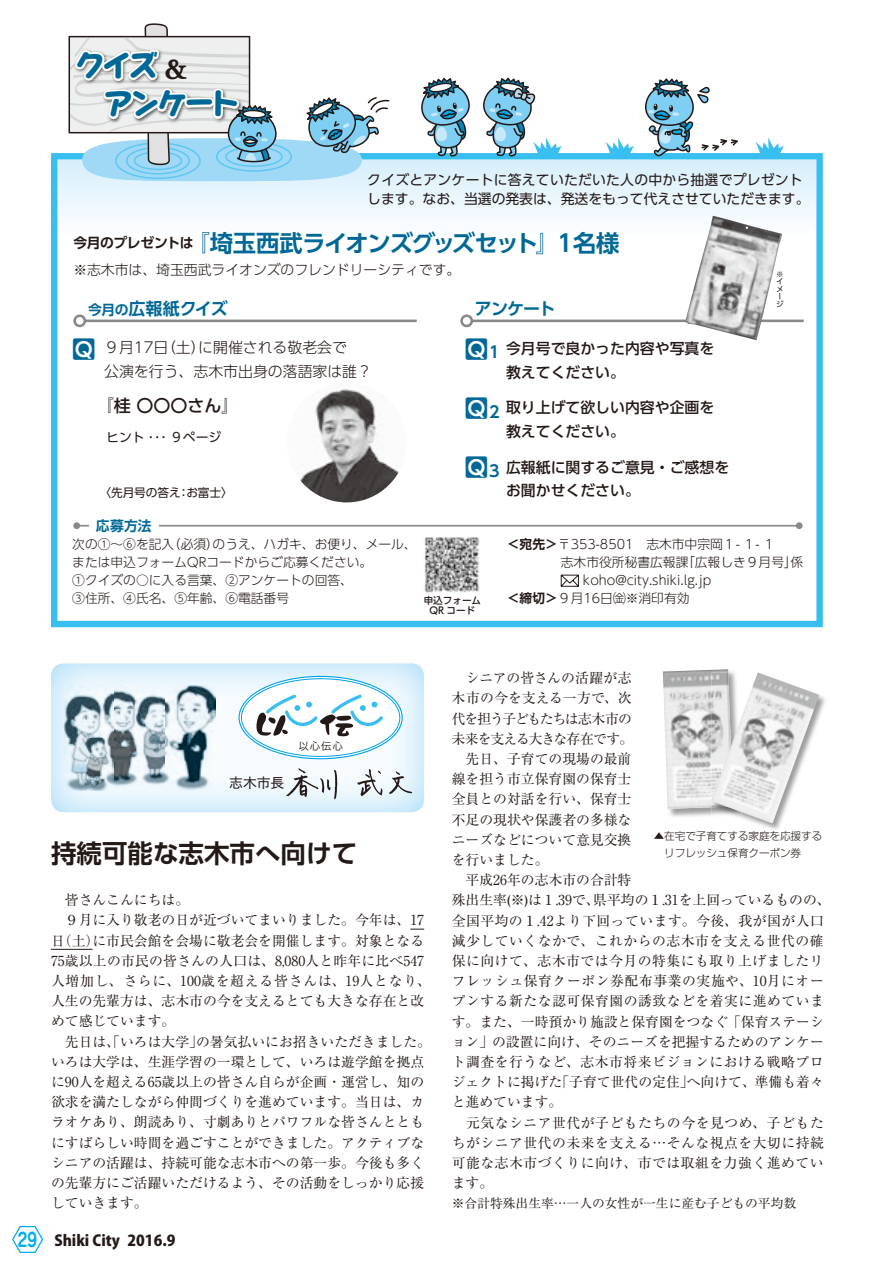
<style>
.page{position:relative;width:893px;height:1263px;background:#fff}
.page>*{position:absolute;margin:0;border:0;box-sizing:border-box;transform-origin:0 0}
.t1{font:28.5px/38.2px "Capie N Std Heavy 90 pv RKSJ H";letter-spacing:-.065em;color:#006896}
.t2{font:500 28.5px "Bookman Std";color:#231916}
.t3{font:25.5px "UD Shin Go Pro De Bold 90 pv RKSJ H";color:#231916}
.t4{font:23.4px "UD Shin Go Pro De Bold 90 pv RKSJ H";letter-spacing:-.055em;color:#006896}
.t5{font:16.95px "UD Shin Go Pro De Bold 90 pv RKSJ H";letter-spacing:-.055em;color:#006896}
.t6{font:16.95px "UD Shin Go Pr 6 N Medium 90 pv RKSJ H";color:#231916}
.t7{font:15px "Koz Go Pro Heavy 90 pv RKSJ H";color:#231916}
.t8{font:14.85px/23.4px "UD Shin Go Pr 6 N Medium 90 pv RKSJ H";color:#231916}
.t9{font:14.85px/23.4px "UD Shin Go Pr 6 N Light 90 pv RKSJ H";color:#231916}
.t10{font:13.8px/20.2px "Ryumin Pro Regular 90 pv RKSJ H";letter-spacing:.02em;color:#231916}
.t11{font:13.8px/20.2px "Ryumin Pro Regular 90 pv RKSJ H";color:#231916}
.t12{font:13.8px/19.2px "UD Shin Go Pro Regular 90 pv RKSJ H";letter-spacing:.015em;color:#231916}
.t13{font:13.8px "UD Shin Go Pro Light 90 pv RKSJ H";color:#231916}
.t14{font:13.8px "UD Shin Go Pro De Bold 90 pv RKSJ H";color:#006896}
.t15{font:13.8px "Hira Kaku Std W4 90 pv RKSJ H";color:#231916}
.t16{font:12.75px/18.1px "UD Shin Go Pr 6 N Light 90 pv RKSJ H";color:#231916}
.t17{font:12.75px "Ryumin Pro Regular 90 pv RKSJ H";color:#231916}
.t18{font:12.75px "UD Shin Go Pr 6 N Regular 90 pv RKSJ H";color:#231916}
.t19{font:11.7px "UD Shin Go Pr 6 N Regular 90 pv RKSJ H";letter-spacing:-.01em;color:#231916}
.t20{font:10.65px/17px "Shin Go Pro Light 90 pv RKSJ H";letter-spacing:-.01em;color:#231916}
.t21{font:10.5px "Hira Kaku Std W3 90 pv RKSJ H";color:#231916}
.t22{font:9.6px/10.6px "UD Shin Go Pro Medium 90 pv RKSJ H";color:#231916;text-align:center}
.t23{font:7.5px/7.5px "UD Shin Go Pr 6 N Regular 90 pv RKSJ V";color:#231916}
.s1{font-size:13.8px}
.s2{font-family:"UD Shin Go Pro De Bold 90 pv RKSJ H";font-size:23.4px;color:#006896}
.s3{font-family:"UD Shin Go Pro De Bold 90 pv RKSJ H";font-size:15.9px;color:#006896}
.s4{font-family:"UD Shin Go Pr 6 N De Bold 90 pv RKSJ H"}
.s5{font-family:"Jun 501 Pro Bold 90 pv RKSJ H";font-size:19.2px;color:#00afec}
</style>
<div class="page">
<svg style="left:12px;top:1225px;width:32px;height:28px"></svg>
<svg style="left:51px;top:153px;width:772px;height:474px"></svg>
<svg style="left:420px;top:78px;width:51px;height:78px"></svg>
<svg style="left:645px;top:78px;width:93px;height:79px"></svg>
<svg style="left:69px;top:23px;width:320px;height:159px"></svg>
<svg style="left:482px;top:78px;width:80px;height:78px"></svg>
<svg style="left:606px;top:138px;width:28px;height:16px"></svg>
<svg style="left:756px;top:138px;width:28px;height:16px"></svg>
<img style="left:287px;top:383px;width:119px;height:119px;border-radius:60px">
<img style="left:421px;top:533px;width:61px;height:61px">
<img style="left:51px;top:663px;width:373px;height:149px">
<img style="left:64px;top:686px;width:152px;height:105px">
<svg style="left:239px;top:676px;width:163px;height:83px"></svg>
<svg style="left:256px;top:692px;width:130px;height:44px"></svg>
<svg style="left:410px;top:929px;width:14px;height:1px"></svg>
<hr style="left:51px;top:949px;width:41px;height:1px;background:#231916">
<svg style="left:72px;top:313px;width:734px;height:15px"></svg>
<svg style="left:561px;top:575px;width:18px;height:12px"></svg>
<hr style="left:77px;top:525px;width:722px;height:2px;background:#898989">
<div style="left:73px;top:522px;width:7px;height:7px;background:#898989;border-radius:50%"></div>
<div style="left:796px;top:522px;width:7px;height:7px;background:#898989;border-radius:50%"></div>
<div style="left:89px;top:519px;width:69px;height:14px;background:#fff"></div>
<img style="left:283px;top:766px;width:129px;height:33px">
<img style="left:685px;top:216px;width:97px;height:124px">
<img style="left:662px;top:669px;width:71px;height:148px">
<img style="left:663px;top:669px;width:65px;height:140px">
<img style="left:756px;top:695px;width:69px;height:135px">
<img style="left:711px;top:672px;width:108px;height:151px">
<h1 class="t1" style="left:76px;top:43px;width:165px">クイズ<br>　アンケート</h1>
<h1 class="t2" style="left:164px;top:53px;width:25px">&amp;</h1>
<p class="t12" style="left:367px;top:170px;width:444px">クイズとアンケートに答えていただいた人の中から抽選でプレゼントします。なお、当選の発表は、発送をもって代えさせていただきます。</p>
<h3 class="t4" style="left:73px;top:224px;width:548px"><sup>今月のプレゼントは</sup>『埼玉西武ライオンズグッズセット』１名様</h3>
<p class="t13" style="left:73px;top:258px;width:388px">※志木市は、埼玉西武ライオンズのフレンドリーシティです。</p>
<p class="t5" style="left:88px;top:295px;width:141px"><span class="s1">今月の</span>広報紙クイズ</p>
<p class="t5" style="left:475px;top:295px;width:82px">アンケート</p>
<h3 class="t4" style="left:72px;top:330px;width:25px">Q</h3>
<p class="t8" style="left:506px;top:336px;width:210px;text-indent:-41px"><span class="s2">Q</span><span class="s3">1</span> 今月号で良かった内容や写真を教えてください。</p>
<p class="t8" style="left:506px;top:396px;width:210px;text-indent:-41px"><span class="s2">Q</span><span class="s3">2</span> 取り上げて欲しい内容や企画を教えてください。</p>
<p class="t8" style="left:506px;top:455px;width:225px;text-indent:-41px"><span class="s2">Q</span><span class="s3">3</span> 広報紙に関するご意見・ご感想をお聞かせください。</p>
<p class="t9" style="left:104px;top:335px;width:269px">９月17日（土）に開催される敬老会で<br>公演を行う、志木市出身の落語家は誰？</p>
<p class="t6" style="left:97px;top:391px;width:143px">『桂 〇〇〇さん』</p>
<p class="t18" style="left:106px;top:427px;width:116px">ヒント･･･９ページ</p>
<p class="t19" style="left:100px;top:483px;width:135px">〈先月号の答え：お富士〉</p>
<p class="t14" style="left:96px;top:514px;width:57px">応募方法</p>
<p class="t23" style="left:776px;top:270px;width:9px">※イメージ</p>
<p class="t16" style="left:72px;top:535px;width:346px">次の①～⑥を記入（必須）のうえ、ハガキ、お便り、メール、または申込フォームQRコードからご応募ください。<br>①クイズの○に入る言葉、②アンケートの回答、<br>③住所、④氏名、⑤年齢、⑥電話番号</p>
<p class="t16" style="left:507px;top:535px;width:270px"><span class="s4">＜宛先＞</span>〒353-8501　志木市中宗岡１- １- １</p>
<p class="t16" style="left:561px;top:553px;width:244px">志木市役所秘書広報課「広報しき９月号」係</p>
<p class="t16" style="left:583px;top:571px;width:130px">koho@city.shiki.lg.jp</p>
<p class="t16" style="left:507px;top:589px;width:184px"><span class="s4">＜締切＞</span>９月16日㈮※消印有効</p>
<p class="t22" style="left:424px;top:594px;width:59px">申込フォーム<br>QR コード</p>
<p class="t10" style="left:451px;top:667px;width:381px">　シニアの皆さんの活躍が志<br>木市の今を支える一方で、次<br>代を担う子どもたちは志木市の<br>未来を支える大きな存在です。<br>　先日、子育ての現場の最前<br>線を担う市立保育園の保育士<br>全員との対話を行い、保育士<br>不足の現状や保護者の多様な<br>ニーズなどについて意見交換<br>を行いました。<br>　平成26年の志木市の合計特<br>殊出生率(※)は１.39で、県平均の１.31を上回っているものの、全国平均の１.42より下回っています。今後、我が国が人口減少していくなかで、これからの志木市を支える世代の確保に向けて、志木市では今月の特集にも取り上げましたリフレッシュ保育クーポン券配布事業の実施や、10月にオープンする新たな認可保育園の誘致などを着実に進めています。また、一時預かり施設と保育園をつなぐ「保育ステーション」の設置に向け、そのニーズを把握するためのアンケート調査を行うなど、志木市将来ビジョンにおける戦略プロジェクトに掲げた「子育て世代の定住」へ向けて、準備も着々と進めています。<br>　元気なシニア世代が子どもたちの今を見つめ、子どもたちがシニア世代の未来を支える…そんな視点を大切に持続可能な志木市づくりに向け、市では取組を力強く進めています。</p>
<p class="t17" style="left:452px;top:1193px;width:346px">※合計特殊出生率…一人の女性が一生に産む子どもの平均数</p>
<p class="t21" style="left:298px;top:738px;width:46px">以心伝心</p>
<p class="t15" style="left:229px;top:772px;width:57px">志木市長</p>
<h2 class="t3" style="left:51px;top:832px;width:308px">持続可能な志木市へ向けて</h2>
<p class="t20" style="left:654px;top:826px;width:149px">▲在宅で子 て<br>　リフレッシュ保育クーポン券</p>
<p class="t20" style="left:706px;top:826px;width:117px">育 する家庭を応援する</p>
<p class="t11" style="left:51px;top:889px;width:382px">　皆さんこんにちは。<br>　９月に入り敬老の日が近づいてまいりました。今年は、17日（土）に市民会館を会場に敬老会を開催します。対象となる<br>75歳以上の市民の皆さんの人口は、8,080人と昨年に比べ547人増加し、さらに、100歳を超える皆さんは、19人となり、人生の先輩方は、志木市の今を支えるとても大きな存在と改めて感じています。<br>　先日は、「いろは大学」の暑気払いにお招きいただきました。いろは大学は、生涯学習の一環として、いろは遊学館を拠点に90人を超える65歳以上の皆さん自らが企画・運営し、知の欲求を満たしながら仲間づくりを進めています。当日は、カラオケあり、朗読あり、寸劇ありとパワフルな皆さんとともにすばらしい時間を過ごすことができました。アクティブなシニアの活躍は、持続可能な志木市への第一歩。今後も多くの先輩方にご活躍いただけるよう、その活動をしっかり応援していきます。</p>
<p class="t7" style="left:18px;top:1231px;width:159px"><span class="s5">29</span> Shiki City 2016.9</p>
</div>
